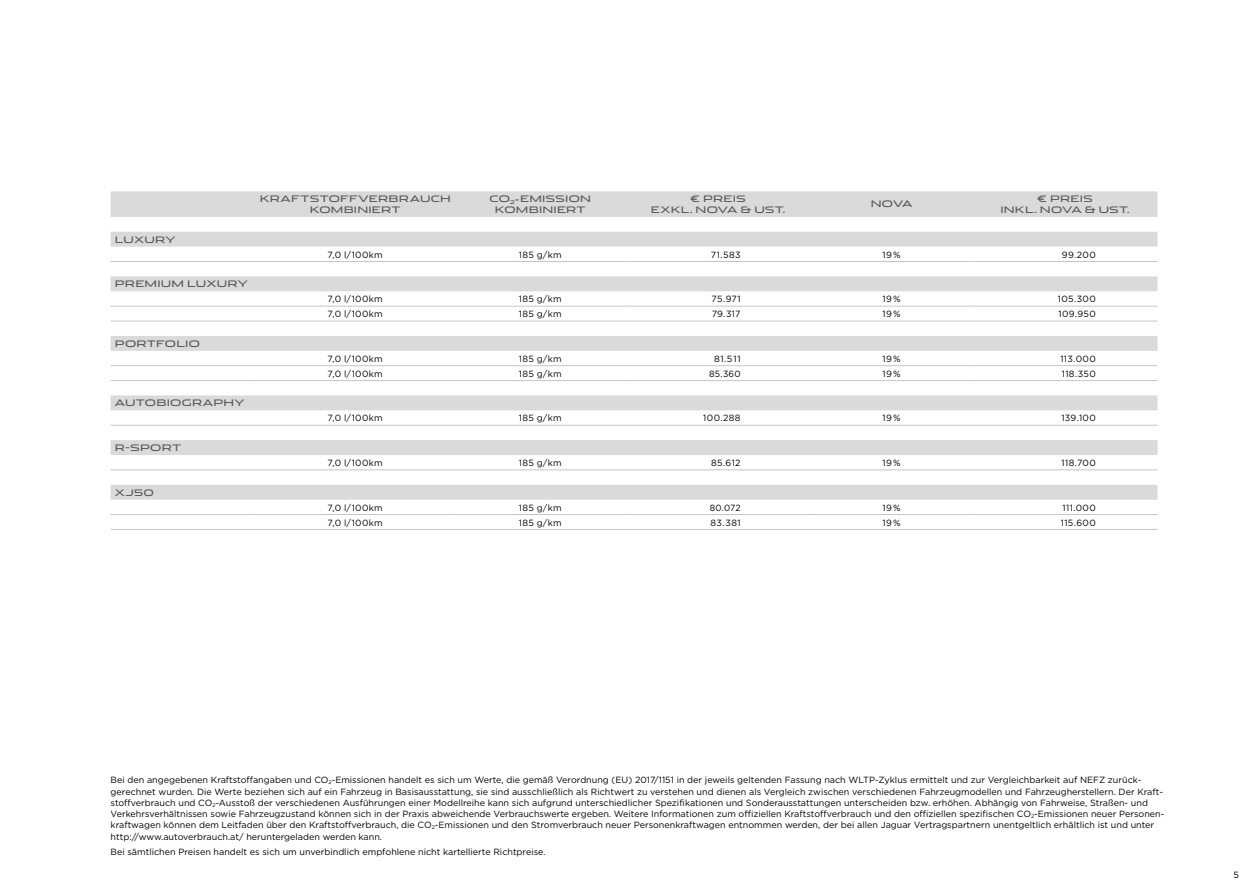
<style>
.page{position:relative;width:1255px;height:893px;background:#fff}
.page>*{position:absolute;margin:0;border:0;box-sizing:border-box;transform-origin:0 0}
.t1{font:9px/11.2px "Gotham";color:#000}
.t2{font:9px/10.5px "Jaguar";letter-spacing:.02em;color:#575756;text-align:center}
.t3{font:9px "Gotham";color:#000;scale:.96 1}
</style>
<div class="page">
<svg style="left:111px;top:191px;width:1046px;height:309px"></svg>
<hr style="left:111px;top:261px;width:144px;height:1px;background:#c6c6c6">
<hr style="left:255px;top:261px;width:200px;height:1px;background:#c6c6c6">
<hr style="left:455px;top:261px;width:170px;height:1px;background:#c6c6c6">
<hr style="left:625px;top:261px;width:185px;height:1px;background:#c6c6c6">
<hr style="left:810px;top:261px;width:162px;height:1px;background:#c6c6c6">
<hr style="left:972px;top:261px;width:185px;height:1px;background:#c6c6c6">
<hr style="left:111px;top:306px;width:144px;height:1px;background:#c6c6c6">
<hr style="left:255px;top:306px;width:200px;height:1px;background:#c6c6c6">
<hr style="left:455px;top:306px;width:170px;height:1px;background:#c6c6c6">
<hr style="left:625px;top:306px;width:185px;height:1px;background:#c6c6c6">
<hr style="left:810px;top:306px;width:162px;height:1px;background:#c6c6c6">
<hr style="left:972px;top:306px;width:185px;height:1px;background:#c6c6c6">
<hr style="left:111px;top:321px;width:144px;height:1px;background:#c6c6c6">
<hr style="left:255px;top:321px;width:200px;height:1px;background:#c6c6c6">
<hr style="left:455px;top:321px;width:170px;height:1px;background:#c6c6c6">
<hr style="left:625px;top:321px;width:185px;height:1px;background:#c6c6c6">
<hr style="left:810px;top:321px;width:162px;height:1px;background:#c6c6c6">
<hr style="left:972px;top:321px;width:185px;height:1px;background:#c6c6c6">
<hr style="left:111px;top:365px;width:144px;height:1px;background:#c6c6c6">
<hr style="left:255px;top:365px;width:200px;height:1px;background:#c6c6c6">
<hr style="left:455px;top:365px;width:170px;height:1px;background:#c6c6c6">
<hr style="left:625px;top:365px;width:185px;height:1px;background:#c6c6c6">
<hr style="left:810px;top:365px;width:162px;height:1px;background:#c6c6c6">
<hr style="left:972px;top:365px;width:185px;height:1px;background:#c6c6c6">
<hr style="left:111px;top:380px;width:144px;height:1px;background:#c6c6c6">
<hr style="left:255px;top:380px;width:200px;height:1px;background:#c6c6c6">
<hr style="left:455px;top:380px;width:170px;height:1px;background:#c6c6c6">
<hr style="left:625px;top:380px;width:185px;height:1px;background:#c6c6c6">
<hr style="left:810px;top:380px;width:162px;height:1px;background:#c6c6c6">
<hr style="left:972px;top:380px;width:185px;height:1px;background:#c6c6c6">
<hr style="left:111px;top:425px;width:144px;height:1px;background:#c6c6c6">
<hr style="left:255px;top:425px;width:200px;height:1px;background:#c6c6c6">
<hr style="left:455px;top:425px;width:170px;height:1px;background:#c6c6c6">
<hr style="left:625px;top:425px;width:185px;height:1px;background:#c6c6c6">
<hr style="left:810px;top:425px;width:162px;height:1px;background:#c6c6c6">
<hr style="left:972px;top:425px;width:185px;height:1px;background:#c6c6c6">
<hr style="left:111px;top:470px;width:144px;height:1px;background:#c6c6c6">
<hr style="left:255px;top:470px;width:200px;height:1px;background:#c6c6c6">
<hr style="left:455px;top:470px;width:170px;height:1px;background:#c6c6c6">
<hr style="left:625px;top:470px;width:185px;height:1px;background:#c6c6c6">
<hr style="left:810px;top:470px;width:162px;height:1px;background:#c6c6c6">
<hr style="left:972px;top:470px;width:185px;height:1px;background:#c6c6c6">
<hr style="left:111px;top:529px;width:144px;height:1px;background:#c6c6c6">
<hr style="left:255px;top:529px;width:200px;height:1px;background:#c6c6c6">
<hr style="left:455px;top:529px;width:170px;height:1px;background:#c6c6c6">
<hr style="left:625px;top:529px;width:185px;height:1px;background:#c6c6c6">
<hr style="left:810px;top:529px;width:162px;height:1px;background:#c6c6c6">
<hr style="left:972px;top:529px;width:185px;height:1px;background:#c6c6c6">
<hr style="left:111px;top:514px;width:144px;height:1px;background:#c6c6c6">
<hr style="left:255px;top:514px;width:200px;height:1px;background:#c6c6c6">
<hr style="left:455px;top:514px;width:170px;height:1px;background:#c6c6c6">
<hr style="left:625px;top:514px;width:185px;height:1px;background:#c6c6c6">
<hr style="left:810px;top:514px;width:162px;height:1px;background:#c6c6c6">
<hr style="left:972px;top:514px;width:185px;height:1px;background:#c6c6c6">
<p class="t2" style="left:115px;top:233px;width:62px">LUXURY</p>
<p class="t2" style="left:115px;top:278px;width:134px">PREMIUM LUXURY</p>
<p class="t2" style="left:115px;top:338px;width:87px">PORTFOLIO</p>
<p class="t2" style="left:115px;top:397px;width:131px">AUTOBIOGRAPHY</p>
<p class="t2" style="left:115px;top:442px;width:68px">R-SPORT</p>
<p class="t2" style="left:115px;top:486px;width:41px">XJ50</p>
<p class="t2" style="left:260px;top:193px;width:192px">KRAFTSTOFFVERBRAUCH<br>KOMBINIERT</p>
<p class="t2" style="left:489px;top:193px;width:103px">CO<sub>2</sub>-EMISSION<br>KOMBINIERT</p>
<p class="t2" style="left:650px;top:193px;width:136px">€ PREIS<br>EXKL. NOVA &amp; UST.</p>
<p class="t2" style="left:870px;top:198px;width:43px">NOVA</p>
<p class="t2" style="left:1000px;top:193px;width:131px">€ PREIS<br>INKL. NOVA &amp; UST.</p>
<p class="t1" style="left:327px;top:249px;width:57px">7,0 l/100km</p>
<p class="t1" style="left:519px;top:249px;width:44px">185 g/km</p>
<p class="t1" style="left:711px;top:249px;width:31px">71.583</p>
<p class="t1" style="left:882px;top:249px;width:20px">19 %</p>
<p class="t1" style="left:1061px;top:249px;width:35px">99.200</p>
<p class="t1" style="left:327px;top:293px;width:57px">7,0 l/100km</p>
<p class="t1" style="left:519px;top:293px;width:44px">185 g/km</p>
<p class="t1" style="left:711px;top:293px;width:31px">75.971</p>
<p class="t1" style="left:882px;top:293px;width:20px">19 %</p>
<p class="t1" style="left:1057px;top:293px;width:40px">105.300</p>
<p class="t1" style="left:327px;top:308px;width:57px">7,0 l/100km</p>
<p class="t1" style="left:519px;top:308px;width:44px">185 g/km</p>
<p class="t1" style="left:711px;top:308px;width:30px">79.317</p>
<p class="t1" style="left:882px;top:308px;width:20px">19 %</p>
<p class="t1" style="left:1058px;top:308px;width:39px">109.950</p>
<p class="t1" style="left:327px;top:353px;width:57px">7,0 l/100km</p>
<p class="t1" style="left:519px;top:353px;width:44px">185 g/km</p>
<p class="t1" style="left:714px;top:353px;width:28px">81.511</p>
<p class="t1" style="left:882px;top:353px;width:20px">19 %</p>
<p class="t1" style="left:1060px;top:353px;width:37px">113.000</p>
<p class="t1" style="left:327px;top:368px;width:57px">7,0 l/100km</p>
<p class="t1" style="left:519px;top:368px;width:44px">185 g/km</p>
<p class="t1" style="left:709px;top:368px;width:33px">85.360</p>
<p class="t1" style="left:882px;top:368px;width:20px">19 %</p>
<p class="t1" style="left:1061px;top:368px;width:36px">118.350</p>
<p class="t1" style="left:327px;top:412px;width:57px">7,0 l/100km</p>
<p class="t1" style="left:519px;top:412px;width:44px">185 g/km</p>
<p class="t1" style="left:703px;top:412px;width:39px">100.288</p>
<p class="t1" style="left:882px;top:412px;width:20px">19 %</p>
<p class="t1" style="left:1061px;top:412px;width:36px">139.100</p>
<p class="t1" style="left:327px;top:457px;width:57px">7,0 l/100km</p>
<p class="t1" style="left:519px;top:457px;width:44px">185 g/km</p>
<p class="t1" style="left:711px;top:457px;width:31px">85.612</p>
<p class="t1" style="left:882px;top:457px;width:20px">19 %</p>
<p class="t1" style="left:1061px;top:457px;width:36px">118.700</p>
<p class="t1" style="left:327px;top:502px;width:57px">7,0 l/100km</p>
<p class="t1" style="left:519px;top:502px;width:44px">185 g/km</p>
<p class="t3" style="left:709px;top:502px;width:34px">80.072</p>
<p class="t1" style="left:882px;top:502px;width:20px">19 %</p>
<p class="t1" style="left:1062px;top:502px;width:35px">111.000</p>
<p class="t1" style="left:327px;top:517px;width:57px">7,0 l/100km</p>
<p class="t1" style="left:519px;top:517px;width:44px">185 g/km</p>
<p class="t1" style="left:710px;top:517px;width:32px">83.381</p>
<p class="t1" style="left:882px;top:517px;width:20px">19 %</p>
<p class="t1" style="left:1060px;top:517px;width:36px">115.600</p>
<p class="t1" style="left:111px;top:774px;width:1055px">Bei den angegebenen Kraftstoffangaben und CO<sub>2</sub>-Emissionen handelt es sich um Werte, die gemäß Verordnung (EU) 2017/1151 in der jeweils geltenden Fassung nach WLTP-Zyklus ermittelt und zur Vergleichbarkeit auf NEFZ zurück&shy;gerechnet wurden. Die Werte beziehen sich auf ein Fahrzeug in Basisausstattung, sie sind ausschließlich als Richtwert zu verstehen und dienen als Vergleich zwischen verschiedenen Fahrzeugmodellen und Fahrzeugherstellern. Der Kraft&shy;stoffverbrauch und CO<sub>2</sub>-Ausstoß der verschiedenen Ausführungen einer Modellreihe kann sich aufgrund unterschiedlicher Spezifikationen und Sonderausstattungen unterscheiden bzw. erhöhen. Abhängig von Fahrweise, Straßen- und Verkehrsverhältnissen sowie Fahrzeugzustand können sich in der Praxis abweichende Verbrauchswerte ergeben. Weitere Informationen zum offiziellen Kraftstoffverbrauch und den offiziellen spezifischen CO<sub>2</sub>-Emissionen neuer Personen&shy;kraftwagen können dem Leitfaden über den Kraftstoffverbrauch, die CO<sub>2</sub>-Emissionen und den Stromverbrauch neuer Personenkraftwagen entnommen werden, der bei allen Jaguar Vertragspartnern unentgeltlich erhältlich ist und unter http://www.autoverbrauch.at/ heruntergeladen werden kann.</p>
<p class="t1" style="left:111px;top:846px;width:436px">Bei sämtlichen Preisen handelt es sich um unverbindlich empfohlene nicht kartellierte Richtpreise.</p>
<p class="t1" style="left:1233px;top:869px;width:7px">5</p>
</div>
